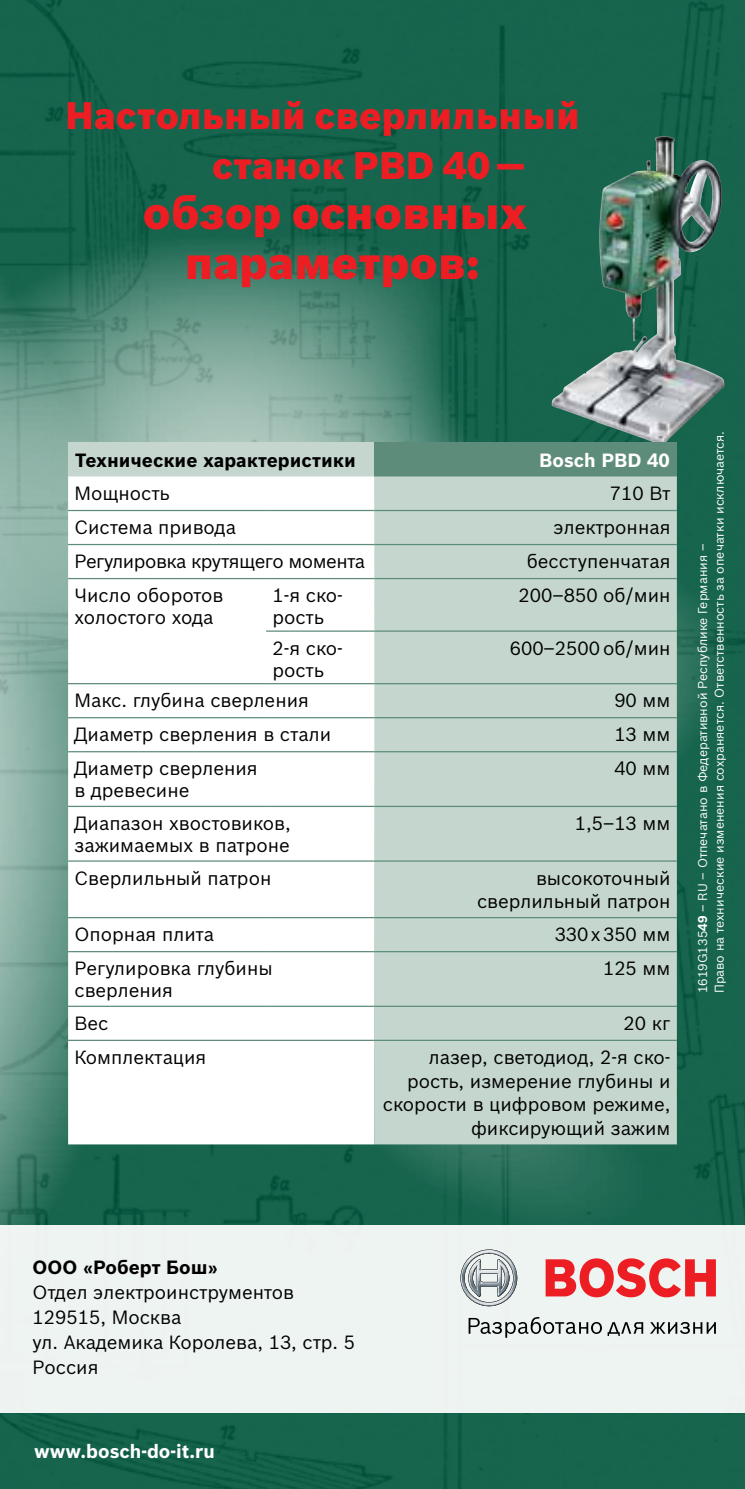
<style>
.page{position:relative;width:745px;height:1489px;background:#fff}
.page>*{position:absolute;margin:0;border:0;box-sizing:border-box;transform-origin:0 0}
.t1{font:900 45px/50px "Bosch Sans";color:#ed1d24;text-align:center}
.t2{font:900 37.5px/50px "Bosch Sans";color:#ed1d24}
.t3{font:18.75px/22px "Bosch Sans";color:#000}
.t4{font:700 18.75px "Bosch Sans";color:#000}
.t5{font:700 18.75px "Bosch Sans";color:#fff}
.t6{font:18.75px "Bosch Sans";letter-spacing:-.025em;color:#000}
.t7{font:12.5px/16.5px "Bosch Sans";color:#fff}
.s1{font-weight:700}
</style>
<div class="page">
<img style="left:0;top:0;width:744px;height:1488px">
<img style="left:599px;top:137px;width:58px;height:215px">
<div style="left:0;top:1225px;width:744px;height:187px;background:#eef4f2"></div>
<svg style="left:460px;top:1249px;width:57px;height:57px"></svg>
<svg style="left:545px;top:1258px;width:170px;height:39px"></svg>
<div style="left:68px;top:442px;width:306px;height:34px;background:#c4d6ce"></div>
<div style="left:374px;top:442px;width:302px;height:34px;background:#5e8c7a"></div>
<svg style="left:68px;top:476px;width:306px;height:668px"></svg>
<div style="left:374px;top:476px;width:302px;height:668px;background:#c4d6ce"></div>
<hr style="left:68px;top:510px;width:198px;height:1px;background:#5e8c7a">
<hr style="left:266px;top:510px;width:108px;height:1px;background:#5e8c7a">
<hr style="left:374px;top:510px;width:302px;height:1px;background:#5e8c7a">
<hr style="left:68px;top:544px;width:198px;height:1px;background:#5e8c7a">
<hr style="left:266px;top:544px;width:108px;height:1px;background:#5e8c7a">
<hr style="left:374px;top:544px;width:302px;height:1px;background:#5e8c7a">
<hr style="left:68px;top:578px;width:198px;height:1px;background:#5e8c7a">
<hr style="left:266px;top:578px;width:108px;height:1px;background:#5e8c7a">
<hr style="left:374px;top:578px;width:302px;height:1px;background:#5e8c7a">
<hr style="left:266px;top:630px;width:108px;height:1px;background:#5e8c7a">
<hr style="left:374px;top:630px;width:302px;height:1px;background:#5e8c7a">
<hr style="left:68px;top:683px;width:198px;height:1px;background:#5e8c7a">
<hr style="left:266px;top:683px;width:108px;height:1px;background:#5e8c7a">
<hr style="left:374px;top:683px;width:302px;height:1px;background:#5e8c7a">
<hr style="left:68px;top:717px;width:198px;height:1px;background:#5e8c7a">
<hr style="left:266px;top:717px;width:108px;height:1px;background:#5e8c7a">
<hr style="left:374px;top:717px;width:302px;height:1px;background:#5e8c7a">
<hr style="left:68px;top:751px;width:198px;height:1px;background:#5e8c7a">
<hr style="left:266px;top:751px;width:108px;height:1px;background:#5e8c7a">
<hr style="left:374px;top:751px;width:302px;height:1px;background:#5e8c7a">
<hr style="left:68px;top:805px;width:198px;height:2px;background:#5e8c7a">
<hr style="left:266px;top:805px;width:108px;height:2px;background:#5e8c7a">
<hr style="left:374px;top:805px;width:302px;height:2px;background:#5e8c7a">
<hr style="left:68px;top:860px;width:198px;height:1px;background:#5e8c7a">
<hr style="left:266px;top:860px;width:108px;height:1px;background:#5e8c7a">
<hr style="left:374px;top:860px;width:302px;height:1px;background:#5e8c7a">
<hr style="left:68px;top:916px;width:198px;height:2px;background:#5e8c7a">
<hr style="left:266px;top:916px;width:108px;height:2px;background:#5e8c7a">
<hr style="left:374px;top:916px;width:302px;height:2px;background:#5e8c7a">
<hr style="left:68px;top:951px;width:198px;height:1px;background:#5e8c7a">
<hr style="left:266px;top:951px;width:108px;height:1px;background:#5e8c7a">
<hr style="left:374px;top:951px;width:302px;height:1px;background:#5e8c7a">
<hr style="left:68px;top:1005px;width:198px;height:1px;background:#5e8c7a">
<hr style="left:266px;top:1005px;width:108px;height:1px;background:#5e8c7a">
<hr style="left:374px;top:1005px;width:302px;height:1px;background:#5e8c7a">
<hr style="left:68px;top:1039px;width:198px;height:1px;background:#5e8c7a">
<hr style="left:266px;top:1039px;width:108px;height:1px;background:#5e8c7a">
<hr style="left:374px;top:1039px;width:302px;height:1px;background:#5e8c7a">
<svg style="left:468px;top:1317px;width:133px;height:20px"></svg>
<svg style="left:607px;top:1322px;width:35px;height:13px"></svg>
<svg style="left:650px;top:1322px;width:65px;height:11px"></svg>
<h2 class="t2" style="left:212px;top:88px;width:369px;text-indent:-147px">Настольный сверлильный станок PBD 40 —</h2>
<h1 class="t1" style="left:143px;top:185px;width:386px">обзор основных параметров:</h1>
<p class="t4" style="left:75px;top:446px;width:282px">Технические характеристики</p>
<p class="t5" style="left:539px;top:446px;width:132px">Bosch PBD 40</p>
<p class="t3" style="left:74px;top:481px;width:97px">Мощность</p>
<p class="t3" style="left:609px;top:481px;width:62px">710 Вт</p>
<p class="t3" style="left:74px;top:515px;width:163px">Система привода</p>
<p class="t3" style="left:553px;top:515px;width:118px">электронная</p>
<p class="t6" style="left:74px;top:547px;width:292px">Регулировка крутящего момента</p>
<p class="t3" style="left:526px;top:549px;width:145px">бесступенчатая</p>
<p class="t3" style="left:74px;top:583px;width:150px">Число оборотов холостого хода</p>
<p class="t3" style="left:272px;top:583px;width:72px">1-я ско&shy;рость</p>
<p class="t3" style="left:518px;top:583px;width:153px">200–850 об/мин</p>
<p class="t3" style="left:272px;top:635px;width:72px">2-я ско&shy;рость</p>
<p class="t3" style="left:509px;top:635px;width:162px">600–2500 об/мин</p>
<p class="t3" style="left:74px;top:688px;width:236px">Макс. глубина сверления</p>
<p class="t3" style="left:614px;top:688px;width:58px">90 мм</p>
<p class="t3" style="left:74px;top:722px;width:258px">Диаметр сверления в стали</p>
<p class="t3" style="left:614px;top:722px;width:58px">13 мм</p>
<p class="t3" style="left:74px;top:756px;width:185px">Диаметр сверления в древесине</p>
<p class="t3" style="left:614px;top:756px;width:58px">40 мм</p>
<p class="t3" style="left:74px;top:810px;width:217px">Диапазон хвостовиков, зажимаемых в патроне</p>
<p class="t3" style="left:574px;top:810px;width:97px">1,5–13 мм</p>
<p class="t3" style="left:74px;top:865px;width:198px">Сверлильный патрон</p>
<p class="t3" style="left:477px;top:864px;width:195px;line-height:23.8px;text-align:right">высокоточный сверлильный патрон</p>
<p class="t3" style="left:74px;top:922px;width:141px">Опорная плита</p>
<p class="t3" style="left:554px;top:922px;width:117px">330 x 350 мм</p>
<p class="t3" style="left:74px;top:956px;width:199px">Регулировка глубины сверления</p>
<p class="t3" style="left:602px;top:956px;width:69px">125 мм</p>
<p class="t3" style="left:74px;top:1010px;width:35px">Вес</p>
<p class="t3" style="left:623px;top:1010px;width:48px">20 кг</p>
<p class="t3" style="left:74px;top:1044px;width:133px">Комплектация</p>
<p class="t3" style="left:382px;top:1043px;width:289px;line-height:23.8px;text-align:right">лазер, светодиод, 2-я ско&shy;рость, измерение глубины и скорости в цифровом режиме, фиксирующий зажим</p>
<p class="t7" style="left:693px;top:993px;width:564px;rotate:-90deg">1619G135<span class="s1">49</span> – RU – Отпечатано в Федеративной Республике Германия –<br>Право на технические изменения сохраняется. Ответственность за опечатки исключается.</p>
<p class="t4" style="left:33px;top:1252px;width:186px">OOO «Poбepт Бoш»</p>
<p class="t3" style="left:33px;top:1277px;width:324px;line-height:25px">Отдел электроинструментов<br>129515, Москва<br>ул. Академика Королева, 13, стр. 5<br>Россия</p>
<p class="t5" style="left:34px;top:1436px;width:182px">www.bosch-do-it.ru</p>
</div>
